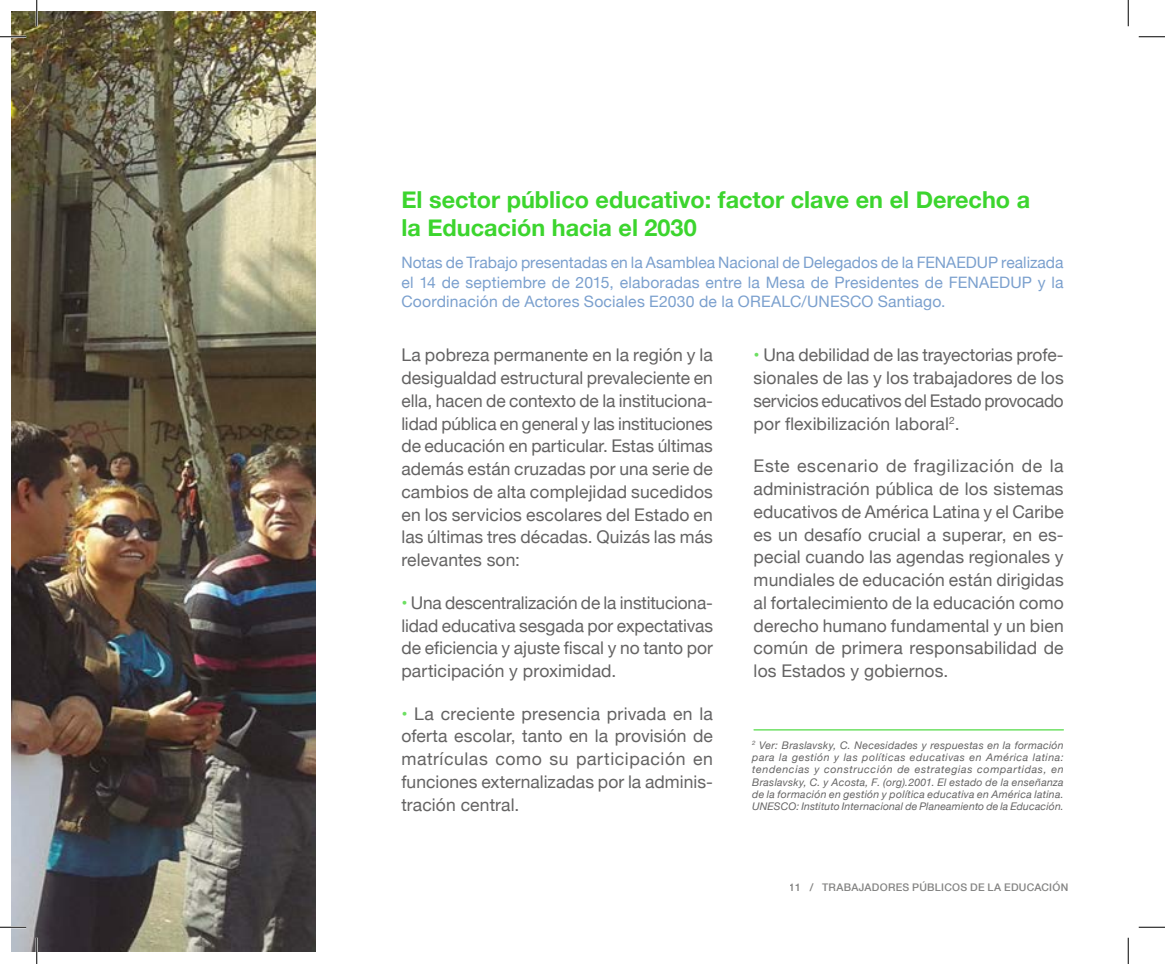
<style>
.page{position:relative;width:1165px;height:964px;background:#fff}
.page>*{position:absolute;margin:0;border:0;box-sizing:border-box;transform-origin:0 0}
.t1{font:700 23.45px/28.2px "Helvetica Neue";color:#3cd52e}
.t2{font:17.5px/22.8px "Helvetica Neue";letter-spacing:.005em;color:#646363;text-align:justify}
.t3{font:15.75px/19.2px "Helvetica Neue";letter-spacing:.01em;color:#7ba0ce;text-align:justify}
.t4{font:italic 10.5px/12.2px "Helvetica Neue";letter-spacing:.015em;color:#646363;text-align:justify}
.t5{font:500 10.5px "Helvetica Neue";letter-spacing:.025em;color:#666665}
.s1{color:#6ddf62}
</style>
<div class="page">
<img style="left:12px;top:12px;width:304px;height:940px">
<hr style="left:754px;top:729px;width:310px;height:1px;background:#3cd52e">
<hr style="left:754px;top:730px;width:310px;height:1px;background:#3cd52e">
<hr style="left:0;top:36px;width:26px;height:2px;background:#fff">
<hr style="left:0;top:926px;width:26px;height:2px;background:#fff">
<hr style="left:36px;top:0;width:2px;height:26px;background:#fff">
<hr style="left:36px;top:938px;width:2px;height:26px;background:#fff">
<svg style="left:0;top:36px;width:26px;height:1px"></svg>
<svg style="left:1139px;top:36px;width:26px;height:1px"></svg>
<svg style="left:0;top:927px;width:26px;height:1px"></svg>
<svg style="left:1139px;top:927px;width:26px;height:1px"></svg>
<svg style="left:36px;top:0;width:1px;height:26px"></svg>
<svg style="left:36px;top:938px;width:1px;height:26px"></svg>
<svg style="left:1128px;top:0;width:1px;height:26px"></svg>
<svg style="left:1128px;top:938px;width:1px;height:26px"></svg>
<h1 class="t1" style="left:401px;top:186px;width:630px">El sector público educativo: factor clave en el Derecho a la Educación hacia el 2030</h1>
<p class="t3" style="left:401px;top:254px;width:664px">Notas de Trabajo presentadas en la Asamblea Nacional de Delegados de la FENAEDUP realizada el 14 de septiembre de 2015, elaboradas entre la Mesa de Presidentes de FENAEDUP y la Coordinación de Actores Sociales E2030 de la OREALC/UNESCO Santiago.</p>
<p class="t2" style="left:401px;top:345px;width:313px">La pobreza permanente en la región y la desigualdad estructural prevaleciente en ella, hacen de contexto de la instituciona&shy;lidad pública en general y las instituciones de educación en particular. Estas últimas además están cruzadas por una serie de cambios de alta complejidad sucedidos en los servicios escolares del Estado en las últimas tres décadas. Quizás las más relevantes son:</p>
<p class="t2" style="left:401px;top:592px;width:313px"><span class="s1">•</span> Una descentralización de la instituciona&shy;lidad educativa sesgada por expectativas de eficiencia y ajuste fiscal y no tanto por participación y proximidad.</p>
<p class="t2" style="left:401px;top:703px;width:313px"><span class="s1">•</span> La creciente presencia privada en la oferta escolar, tanto en la provisión de matrículas como su participación en funciones externalizadas por la adminis&shy;tración central.</p>
<p class="t2" style="left:754px;top:345px;width:312px"><span class="s1">•</span> Una debilidad de las trayectorias profe&shy;sionales de las y los trabajadores de los servicios educativos del Estado provocado por flexibilización laboral<sup>2</sup>.</p>
<p class="t2" style="left:754px;top:456px;width:312px">Este escenario de fragilización de la administración pública de los sistemas educativos de América Latina y el Caribe es un desafío crucial a superar, en es&shy;pecial cuando las agendas regionales y mundiales de educación están dirigidas al fortalecimiento de la educación como derecho humano fundamental y un bien común de primera responsabilidad de los Estados y gobiernos.</p>
<p class="t4" style="left:752px;top:739px;width:313px"><sup>2</sup> Ver: Braslavsky, C. Necesidades y respuestas en la formación para la gestión y las políticas educativas en América latina: tendencias y construcción de estrategias compartidas, en Braslavsky, C. y Acosta, F. (org).2001. El estado de la enseñanza de la formación en gestión y política educativa en América latina.<br>UNESCO: Instituto Internacional de Planeamiento de la Educación.</p>
<p class="t5" style="left:790px;top:879px;width:280px">11 / TRABAJADORES PÚBLICOS DE LA EDUCACIÓN</p>
</div>
